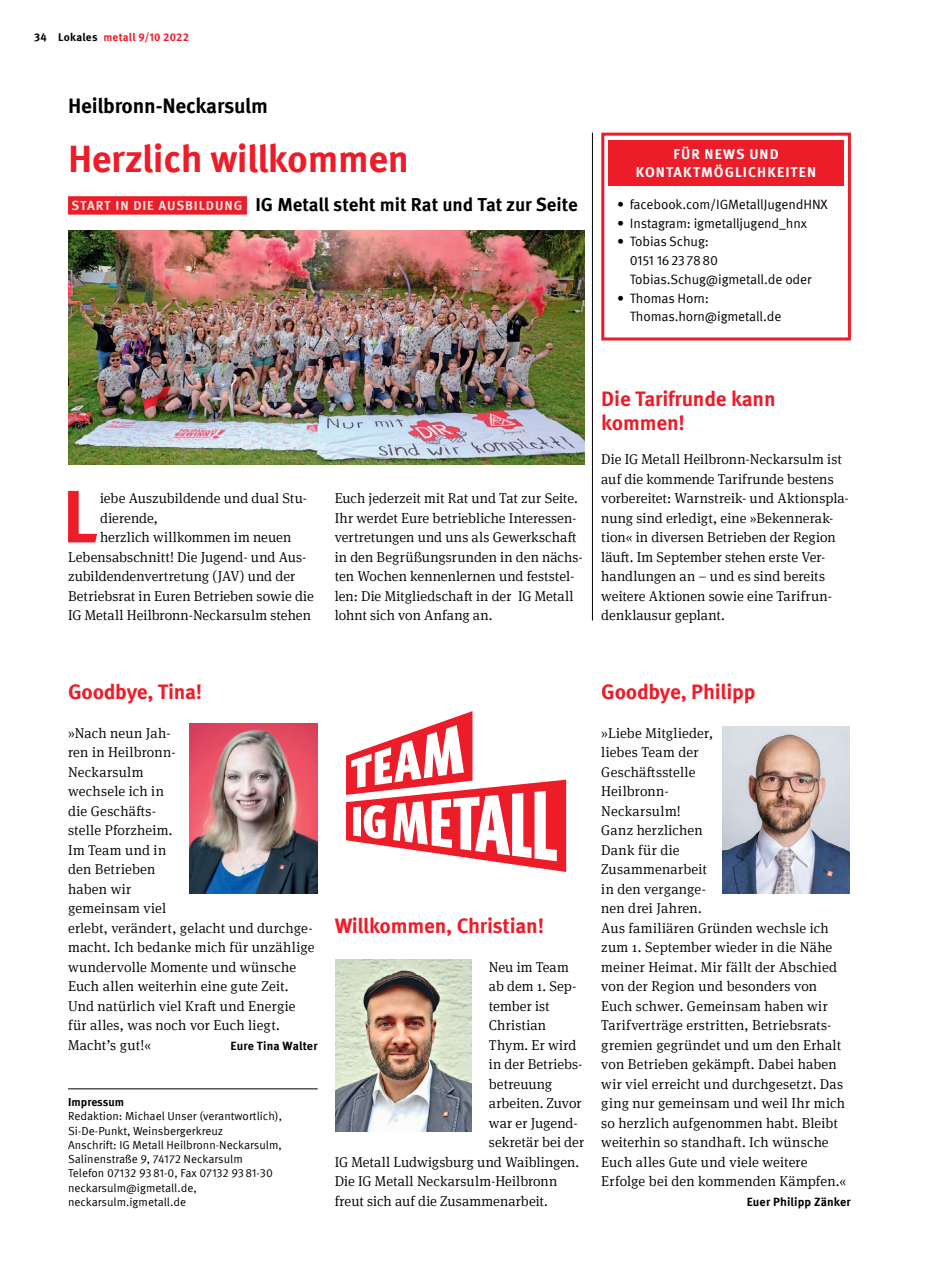
<style>
.page{position:relative;width:936px;height:1285px;background:#fff}
.page>*{position:absolute;margin:0;border:0;box-sizing:border-box;transform-origin:0 0}
.t1{font:700 74.1px "Meta IGM";color:#ed1c29}
.t2{font:700 38.25px "Meta IGM";letter-spacing:-.01em;color:#ed1c29}
.t3{font:700 21px/24px "Meta IGM";letter-spacing:-.01em;color:#ed1c29}
.t4{font:700 21px "Meta IGM";letter-spacing:-.01em;color:#000}
.t5{font:700 18.75px "Meta IGM";color:#000}
.t6{font:300 14.25px/19.5px "Meta Serif IGM";letter-spacing:.005em;color:#000}
.t7{font:700 14.25px/18px "Meta IGM";letter-spacing:.07em;color:#fff;text-align:center}
.t8{font:13.5px/18.8px "Meta IGM";letter-spacing:-.01em;color:#000}
.t9{font:700 12px "Meta IGM";letter-spacing:.01em;color:#000}
.t10{font:11.7px/14.2px "Meta IGM";color:#000}
.t11{font:700 11.7px "Meta IGM";color:#000}
.t12{font:700 11.25px "Meta IGM";letter-spacing:.02em;color:#ed1c29}
.s1{color:#000}
.s2{font-size:13.2px;color:#e3e2dd}
</style>
<div class="page">
<div style="left:68px;top:196px;width:179px;height:18px;background:#ed1c29"></div>
<img style="left:68px;top:230px;width:516px;height:234px">
<div style="left:608px;top:140px;width:235px;height:46px;background:#ed1c29"></div>
<div style="left:601px;top:133px;width:249px;height:207px;border:3px solid #ed1c29"></div>
<img style="left:189px;top:723px;width:128px;height:170px">
<img style="left:722px;top:726px;width:127px;height:167px">
<img style="left:336px;top:959px;width:136px;height:171px">
<hr style="left:592px;top:133px;width:1px;height:487px;background:#000">
<svg style="left:346px;top:711px;width:220px;height:160px"></svg>
<hr style="left:68px;top:1088px;width:249px;height:1px;background:#000">
<p class="t12" style="left:34px;top:28px;width:157px"><span class="s1">34 Lokales</span> metall 9/10 2022</p>
<h3 class="t4" style="left:68px;top:89px;width:201px">Heilbronn-Neckarsulm</h3>
<h2 class="t2" style="left:68px;top:128px;width:342px">Herzlich willkommen</h2>
<h3 class="t5" style="left:72px;top:189px;width:508px"><span class="s2">START IN DIE AUSBILDUNG</span> IG Metall steht mit Rat und Tat zur Seite</h3>
<p class="t7" style="left:636px;top:144px;width:182px">FÜR NEWS UND<br>KONTAKTMÖGLICHKEITEN</p>
<p class="t8" style="left:617px;top:194px;width:212px">• facebook.com/IGMetallJugendHNX</p>
<p class="t8" style="left:617px;top:213px;width:191px">• Instagram: igmetalljugend_hnx</p>
<p class="t8" style="left:629px;top:231px;width:183px;text-indent:-13px">• Tobias Schug:<br>0151 16237880<br>Tobias.Schug@igmetall.de oder</p>
<p class="t8" style="left:629px;top:288px;width:153px;text-indent:-13px">• Thomas Horn:<br>Thomas.horn@igmetall.de</p>
<h1 class="t1" style="left:62px;top:458px;width:37px">L</h1>
<p class="t6" style="left:100px;top:488px;width:208px">iebe Auszubildende und dual Stu-</p>
<p class="t6" style="left:100px;top:507px;width:59px">dierende,</p>
<p class="t6" style="left:100px;top:527px;width:193px">herzlich willkommen im neuen</p>
<p class="t6" style="left:68px;top:546px;width:240px">Lebensabschnitt! Die Jugend- und Aus-</p>
<p class="t6" style="left:68px;top:566px;width:229px">zubildendenvertretung (JAV) und der</p>
<p class="t6" style="left:68px;top:585px;width:247px">Betriebsrat in Euren Betrieben sowie die</p>
<p class="t6" style="left:68px;top:605px;width:244px">IG Metall Heilbronn-Neckarsulm stehen</p>
<p class="t6" style="left:334px;top:488px;width:249px">Euch jederzeit mit Rat und Tat zur Seite.<br>Ihr werdet Eure betriebliche Interessen&shy;vertretungen und uns als Gewerkschaft in den Begrüßungsrunden in den nächs&shy;ten Wochen kennenlernen und feststel&shy;len: Die Mitgliedschaft in der IG Metall lohnt sich von Anfang an.</p>
<h3 class="t3" style="left:601px;top:385px;width:176px">Die Tarifrunde kann kommen!</h3>
<p class="t6" style="left:601px;top:449px;width:249px">Die IG Metall Heilbronn-Neckarsulm ist auf die kommende Tarifrunde bestens vorbereitet: Warnstreik- und Aktionspla&shy;nung sind erledigt, eine »Bekennerak&shy;tion« in diversen Betrieben der Region läuft. Im September stehen erste Ver&shy;handlungen an – und es sind bereits weitere Aktionen sowie eine Tarifrun&shy;denklausur geplant.</p>
<h3 class="t3" style="left:68px;top:677px;width:136px">Goodbye, Tina!</h3>
<p class="t6" style="left:68px;top:722px;width:248px">»Nach neun Jah-<br>ren in Heilbronn-<br>Neckarsulm<br>wechsele ich in<br>die Geschäfts-<br>stelle Pforzheim.<br>Im Team und in<br>den Betrieben<br>haben wir<br>gemeinsam viel<br>erlebt, verändert, gelacht und durchge&shy;macht. Ich bedanke mich für unzählige wundervolle Momente und wünsche<br>Euch allen weiterhin eine gute Zeit.<br>Und natürlich viel Kraft und Energie für alles, was noch vor Euch liegt.<br>Macht’s gut!«</p>
<p class="t9" style="left:230px;top:1035px;width:89px">Eure Tina Walter</p>
<p class="t11" style="left:68px;top:1092px;width:58px">Impressum</p>
<p class="t10" style="left:68px;top:1108px;width:215px">Redaktion: Michael Unser (verantwortlich), Si-De-Punkt, Weinsbergerkreuz<br>Anschrift: IG Metall Heilbronn-Neckarsulm, Salinenstraße 9, 74172 Neckarsulm Telefon 07132 9381-0, Fax 07132 9381-30 neckarsulm@igmetall.de, neckarsulm.igmetall.de</p>
<h3 class="t3" style="left:334px;top:911px;width:211px">Willkommen, Christian!</h3>
<p class="t6" style="left:489px;top:956px;width:81px">Neu im Team</p>
<p class="t6" style="left:489px;top:975px;width:89px">ab dem 1. Sep-</p>
<p class="t6" style="left:489px;top:995px;width:62px">tember ist</p>
<p class="t6" style="left:489px;top:1014px;width:59px">Christian</p>
<p class="t6" style="left:489px;top:1034px;width:89px">Thym. Er wird</p>
<p class="t6" style="left:489px;top:1053px;width:95px">in der Betriebs-</p>
<p class="t6" style="left:489px;top:1073px;width:65px">betreuung</p>
<p class="t6" style="left:489px;top:1092px;width:94px">arbeiten. Zuvor</p>
<p class="t6" style="left:489px;top:1112px;width:90px">war er Jugend-</p>
<p class="t6" style="left:489px;top:1131px;width:97px">sekretär bei der</p>
<p class="t6" style="left:334px;top:1151px;width:246px">IG Metall Ludwigsburg und Waiblingen.</p>
<p class="t6" style="left:334px;top:1170px;width:224px">Die IG Metall Neckarsulm-Heilbronn</p>
<p class="t6" style="left:334px;top:1190px;width:215px">freut sich auf die Zusammenarbeit.</p>
<h3 class="t3" style="left:601px;top:677px;width:156px">Goodbye, Philipp</h3>
<p class="t6" style="left:601px;top:722px;width:246px">»Liebe Mitglieder,<br>liebes Team der<br>Geschäftsstelle<br>Heilbronn-<br>Neckarsulm!<br>Ganz herzlichen<br>Dank für die<br>Zusammenarbeit<br>in den vergange-<br>nen drei Jahren.<br>Aus familiären Gründen wechsle ich zum 1. September wieder in die Nähe meiner Heimat. Mir fällt der Abschied von der Region und besonders von<br>Euch schwer. Gemeinsam haben wir<br>Tarifverträge erstritten, Betriebsrats&shy;gremien gegründet und um den Erhalt von Betrieben gekämpft. Dabei haben wir viel erreicht und durchgesetzt. Das ging nur gemeinsam und weil Ihr mich so herzlich aufgenommen habt. Bleibt weiterhin so standhaft. Ich wünsche<br>Euch alles Gute und viele weitere<br>Erfolge bei den kommenden Kämpfen.«</p>
<p class="t9" style="left:746px;top:1191px;width:106px">Euer Philipp Zänker</p>
</div>
